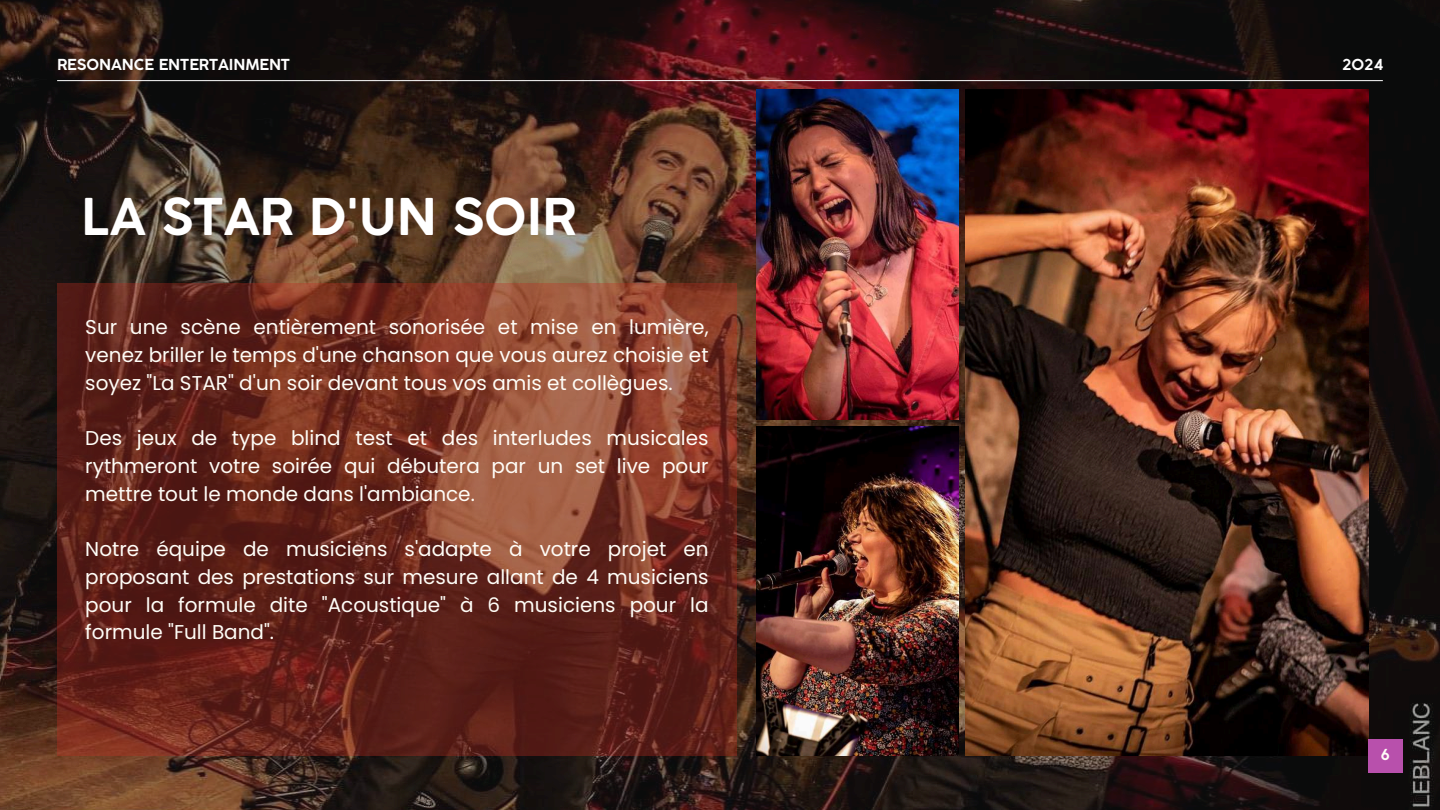
<style>
.page{position:relative;width:1440px;height:810px;background:#fff}
.page>*{position:absolute;margin:0;border:0;box-sizing:border-box;transform-origin:0 0}
.t1{font:700 50px "Coco Gothic";color:#fff}
.t2{font:20px/27.8px "Poppins";color:#fffdf7;text-align:justify}
.t3{font:700 15px "Coco Gothic";color:#fff}
.t4{font:700 15px "Coco Gothic";color:#fffdf7}
</style>
<div class="page">
<img style="left:0;top:0;width:1440px;height:810px">
<img style="left:966px;top:90px;width:402px;height:666px">
<img style="left:756px;top:90px;width:202px;height:329px">
<img style="left:756px;top:427px;width:202px;height:329px">
<div style="left:1368px;top:739px;width:34px;height:34px;background:#b850ac"></div>
<hr style="left:57px;top:80px;width:1326px;height:1px;background:#fff">
<svg style="left:57px;top:284px;width:679px;height:472px;background:#6c2c20"></svg>
<p class="t3" style="left:57px;top:59px;width:234px">RESONANCE ENTERTAINMENT</p>
<p class="t3" style="left:1342px;top:59px;width:42px">2024</p>
<h1 class="t1" style="left:81px;top:198px;width:496px">LA STAR D'UN SOIR</h1>
<p class="t2" style="left:85px;top:313px;width:625px">Sur une scène entièrement sonorisée et mise en lumière, venez briller le temps d'une chanson que vous aurez choisie et soyez "La STAR" d'un soir devant tous vos amis et collègues.</p>
<p class="t2" style="left:85px;top:424px;width:625px">Des jeux de type blind test et des interludes musicales rythmeront votre soirée qui débutera par un set live pour mettre tout le monde dans l'ambiance.</p>
<p class="t2" style="left:85px;top:535px;width:625px">Notre équipe de musiciens s'adapte à votre projet en proposant des prestations sur mesure allant de 4 musiciens pour la formule dite "Acoustique" à 6 musiciens pour la formule "Full Band".</p>
<p class="t4" style="left:1381px;top:749px;width:10px">6</p>
</div>
